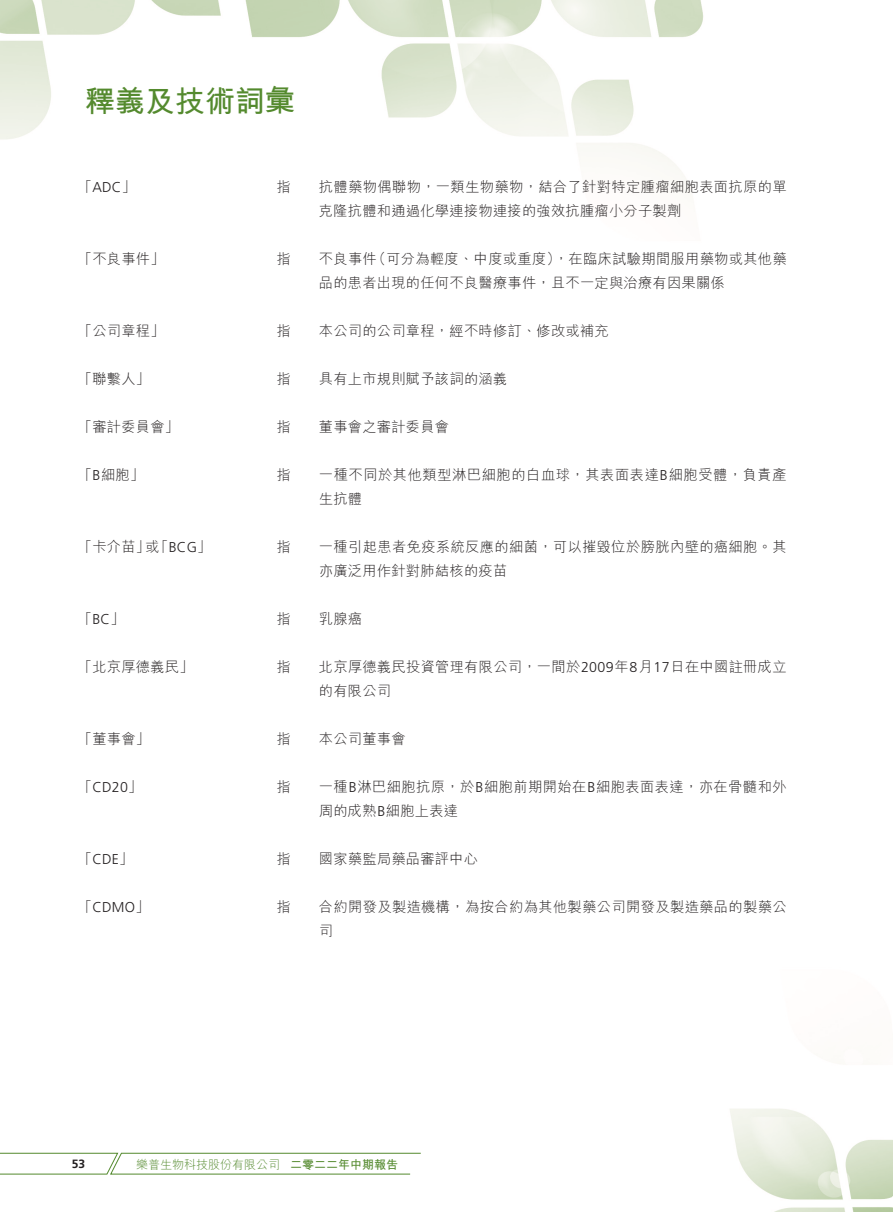
<style>
.page{position:relative;width:893px;height:1212px;background:#fff}
.page>*{position:absolute;margin:0;border:0;box-sizing:border-box;transform-origin:0 0}
.t1{font:700 30px "M Hei HK";color:#548a2e}
.t2{font:300 14.25px "M Hei HK";letter-spacing:.02em;color:#231f20}
.t3{font:300 14.25px "M Hei HK";letter-spacing:.04em;color:#231f20}
.t4{font:300 14.25px "Frutiger LT Std";letter-spacing:.02em;color:#231f20}
.t5{font:300 12px "M Hei HK";color:#548a2e}
.t6{font:700 12px "M Hei HK";color:#548a2e}
.t7{font:700 12px "Frutiger LT Std";color:#231f20}
.s1{font-family:"M Hei HK"}
.s2{font-family:"Frutiger LT Std"}
</style>
<div class="page">
<img style="left:0;top:0;width:893px;height:1212px">
<svg style="left:0;top:1152px;width:421px;height:23px"></svg>
<h1 class="t1" style="left:85px;top:79px;width:211px">釋義及技術詞彙</h1>
<p class="t4" style="left:78px;top:179px;width:60px"><span class="s1">「</span>ADC<span class="s1">」</span></p>
<p class="t2" style="left:276px;top:180px;width:16px">指</p>
<p class="t2" style="left:319px;top:180px;width:469px">抗體藥物偶聯物，一類生物藥物，結合了針對特定腫瘤細胞表面抗原的單</p>
<p class="t2" style="left:78px;top:252px;width:88px">「不良事件」</p>
<p class="t2" style="left:276px;top:252px;width:16px">指</p>
<p class="t2" style="left:319px;top:204px;width:364px">克隆抗體和通過化學連接物連接的強效抗腫瘤小分子製劑</p>
<p class="t2" style="left:372px;top:252px;width:416px">（可分為輕度、中度或重度，）在臨床試驗期間服用藥物或其他藥</p>
<p class="t2" style="left:319px;top:252px;width:59px">不良事件</p>
<p class="t2" style="left:78px;top:324px;width:88px">「公司章程」</p>
<p class="t2" style="left:276px;top:324px;width:16px">指</p>
<p class="t2" style="left:319px;top:276px;width:407px">品的患者出現的任何不良醫療事件，且不一定與治療有因果關係</p>
<p class="t2" style="left:319px;top:324px;width:291px">本公司的公司章程，經不時修訂、修改或補充</p>
<p class="t2" style="left:78px;top:372px;width:74px">「聯繫人」</p>
<p class="t2" style="left:276px;top:372px;width:16px">指</p>
<p class="t2" style="left:319px;top:372px;width:190px">具有上市規則賦予該詞的涵義</p>
<p class="t2" style="left:78px;top:420px;width:103px">「審計委員會」</p>
<p class="t2" style="left:276px;top:420px;width:16px">指</p>
<p class="t2" style="left:319px;top:420px;width:132px">董事會之審計委員會</p>
<p class="t2" style="left:78px;top:468px;width:68px">「<span class="s2">B</span>細胞」</p>
<p class="t2" style="left:276px;top:468px;width:16px">指</p>
<p class="t3" style="left:319px;top:468px;width:469px">一種不同於其他類型淋巴細胞的白血球，其表面表達<span class="s2">B</span>細胞受體，負責產</p>
<p class="t2" style="left:78px;top:540px;width:135px">「卡介苗」「<span class="s2">BCG</span>」</p>
<p class="t2" style="left:145px;top:540px;width:16px">或</p>
<p class="t2" style="left:276px;top:540px;width:16px">指</p>
<p class="t2" style="left:319px;top:492px;width:45px">生抗體</p>
<p class="t2" style="left:319px;top:540px;width:469px">一種引起患者免疫系統反應的細菌，可以摧毀位於膀胱內壁的癌細胞。其</p>
<p class="t2" style="left:78px;top:612px;width:48px">「<span class="s2">BC</span>」</p>
<p class="t2" style="left:276px;top:612px;width:16px">指</p>
<p class="t2" style="left:319px;top:564px;width:190px">亦廣泛用作針對肺結核的疫苗</p>
<p class="t2" style="left:319px;top:612px;width:45px">乳腺癌</p>
<p class="t2" style="left:78px;top:660px;width:117px">「北京厚德義民」</p>
<p class="t2" style="left:276px;top:660px;width:16px">指</p>
<p class="t2" style="left:319px;top:660px;width:469px">北京厚德義民投資管理有限公司，一間於<span class="s2">2009</span>年<span class="s2">8</span>月<span class="s2">17</span>日在中國註冊成立</p>
<p class="t2" style="left:78px;top:732px;width:74px">「董事會」</p>
<p class="t2" style="left:276px;top:732px;width:16px">指</p>
<p class="t2" style="left:319px;top:684px;width:74px">的有限公司</p>
<p class="t2" style="left:319px;top:732px;width:88px">本公司董事會</p>
<p class="t4" style="left:78px;top:779px;width:66px"><span class="s1">「</span>CD20<span class="s1">」</span></p>
<p class="t2" style="left:276px;top:780px;width:16px">指</p>
<p class="t2" style="left:319px;top:780px;width:469px">一種<span class="s2">B</span>淋巴細胞抗原，於<span class="s2">B</span>細胞前期開始在<span class="s2">B</span>細胞表面表達，亦在骨髓和外</p>
<p class="t4" style="left:78px;top:851px;width:57px"><span class="s1">「</span>CDE<span class="s1">」</span></p>
<p class="t2" style="left:276px;top:852px;width:16px">指</p>
<p class="t2" style="left:319px;top:804px;width:141px">周的成熟<span class="s2">B</span>細胞上表達</p>
<p class="t2" style="left:319px;top:852px;width:161px">國家藥監局藥品審評中心</p>
<p class="t4" style="left:78px;top:899px;width:73px"><span class="s1">「</span>CDMO<span class="s1">」</span></p>
<p class="t2" style="left:276px;top:900px;width:16px">指</p>
<p class="t2" style="left:319px;top:900px;width:469px">合約開發及製造機構，為按合約為其他製藥公司開發及製造藥品的製藥公</p>
<p class="t2" style="left:319px;top:924px;width:16px">司</p>
<p class="t7" style="left:72px;top:1157px;width:15px">53</p>
<p class="t5" style="left:136px;top:1158px;width:145px">樂普生物科技股份有限公司</p>
<p class="t6" style="left:290px;top:1156px;width:110px">二零二二年中期報告</p>
</div>
